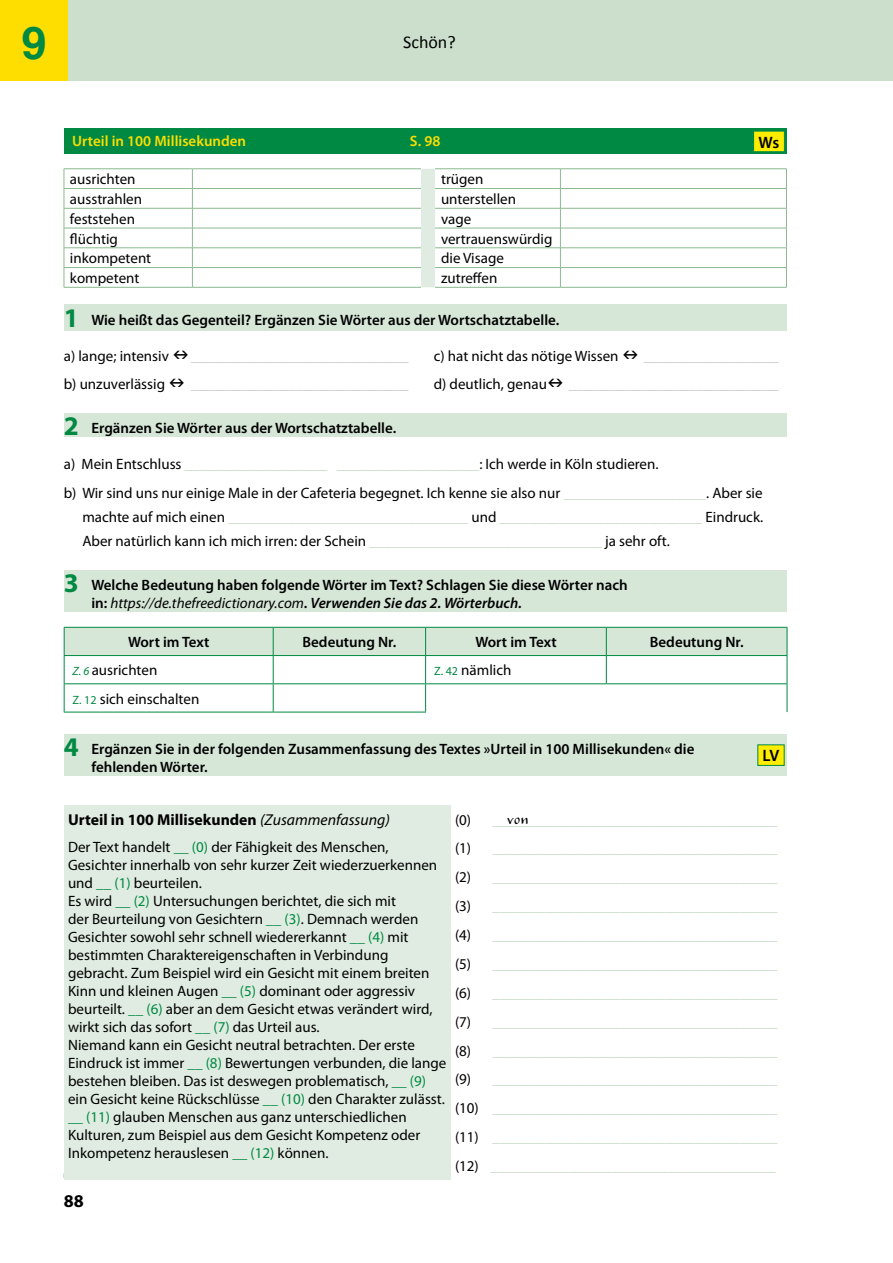
<style>
.page{position:relative;width:893px;height:1263px;background:#fff}
.page>*{position:absolute;margin:0;border:0;box-sizing:border-box;transform-origin:0 0}
.t1{font:700 45px "Helvetica";color:#008942}
.t2{font:18px "Calibri";color:#000}
.t3{font:italic 18px "Alexa Std";color:#000}
.t4{font:700 18px "Myriad Pro";color:#000}
.t5{font:600 16.5px "Myriad Pro";color:#000}
.t6{font:700 15.75px "Myriad Pro";color:#000}
.t7{font:15px/18px "Myriad Pro";color:#000}
.t8{font:15px/28.8px "Myriad Pro";color:#c2d9c2}
.t9{font:600 15px/18px "Myriad Pro";color:#000}
.t10{font:15px "Myriad Pro";color:#c6c6c6}
.t11{font:600 15px "Myriad Pro";color:#fede00}
.t12{font:14.25px "Myriad Pro";color:#c2d9c2}
.s1{font-weight:700;font-size:27px;color:#008942}
.s2{color:#000}
.s3{color:#c6c6c6}
.s4{color:#c2d9c2}
.s5{font-weight:400;font-style:italic}
.s6{font-style:italic}
.s7{font-style:italic;font-size:12px;color:#008942}
.s8{font-size:12px;color:#008942}
.s9{color:#008942}
.s10{font-size:15px;color:#000}
</style>
<div class="page">
<div style="left:0;top:0;width:893px;height:81px;background:#ccdfcc"></div>
<div style="left:0;top:0;width:68px;height:81px;background:#fede00"></div>
<div style="left:64px;top:129px;width:723px;height:25px;background:#008942"></div>
<div style="left:421px;top:169px;width:14px;height:118px;background:#e0ece1"></div>
<hr style="left:64px;top:168px;width:128px;height:1px;background:#8aba90">
<hr style="left:192px;top:168px;width:229px;height:1px;background:#8aba90">
<hr style="left:435px;top:168px;width:125px;height:1px;background:#8aba90">
<hr style="left:560px;top:168px;width:227px;height:1px;background:#8aba90">
<hr style="left:64px;top:188px;width:128px;height:1px;background:#8aba90">
<hr style="left:192px;top:188px;width:229px;height:1px;background:#8aba90">
<hr style="left:435px;top:188px;width:125px;height:1px;background:#8aba90">
<hr style="left:560px;top:188px;width:227px;height:1px;background:#8aba90">
<hr style="left:64px;top:208px;width:128px;height:1px;background:#8aba90">
<hr style="left:192px;top:208px;width:229px;height:1px;background:#8aba90">
<hr style="left:435px;top:208px;width:125px;height:1px;background:#8aba90">
<hr style="left:560px;top:208px;width:227px;height:1px;background:#8aba90">
<hr style="left:64px;top:228px;width:128px;height:1px;background:#8aba90">
<hr style="left:192px;top:228px;width:229px;height:1px;background:#8aba90">
<hr style="left:435px;top:228px;width:125px;height:1px;background:#8aba90">
<hr style="left:560px;top:228px;width:227px;height:1px;background:#8aba90">
<hr style="left:64px;top:248px;width:128px;height:1px;background:#8aba90">
<hr style="left:192px;top:248px;width:229px;height:1px;background:#8aba90">
<hr style="left:435px;top:248px;width:125px;height:1px;background:#8aba90">
<hr style="left:560px;top:248px;width:227px;height:1px;background:#8aba90">
<hr style="left:64px;top:267px;width:128px;height:1px;background:#8aba90">
<svg style="left:64px;top:169px;width:1px;height:118px"></svg>
<hr style="left:192px;top:267px;width:229px;height:1px;background:#8aba90">
<svg style="left:192px;top:169px;width:1px;height:118px"></svg>
<hr style="left:435px;top:267px;width:125px;height:1px;background:#8aba90">
<hr style="left:560px;top:267px;width:227px;height:1px;background:#8aba90">
<svg style="left:560px;top:169px;width:1px;height:118px"></svg>
<svg style="left:786px;top:169px;width:1px;height:118px"></svg>
<hr style="left:64px;top:287px;width:128px;height:1px;background:#8aba90">
<hr style="left:192px;top:287px;width:229px;height:1px;background:#8aba90">
<hr style="left:435px;top:287px;width:125px;height:1px;background:#8aba90">
<hr style="left:560px;top:287px;width:227px;height:1px;background:#8aba90">
<div style="left:64px;top:305px;width:723px;height:26px;background:#d6e6d7"></div>
<div style="left:64px;top:413px;width:723px;height:23px;background:#d6e6d7"></div>
<div style="left:64px;top:570px;width:723px;height:42px;background:#d6e6d7"></div>
<svg style="left:64px;top:627px;width:724px;height:85px"></svg>
<hr style="left:64px;top:712px;width:209px;height:1px;background:#008942">
<hr style="left:273px;top:712px;width:153px;height:1px;background:#008942">
<div style="left:64px;top:734px;width:723px;height:42px;background:#d6e6d7"></div>
<div style="left:64px;top:805px;width:387px;height:374px;background:#e0ece1"></div>
<div style="left:758px;top:745px;width:26px;height:20px;background:#ffed00"></div>
<div style="left:754px;top:131px;width:30px;height:21px;background:#ffed00"></div>
<div style="left:753px;top:131px;width:32px;height:21px;border:1px solid #008942"></div>
<h1 class="t1" style="left:22px;top:7px;width:27px">9</h1>
<p class="t2" style="left:403px;top:31px;width:54px">Schön?</p>
<p class="t11" style="left:72px;top:131px;width:175px">Urteil in 100 Millisekunden</p>
<p class="t11" style="left:410px;top:131px;width:32px">S. 98</p>
<p class="t7" style="left:70px;top:170px;width:67px">ausrichten</p>
<p class="t7" style="left:441px;top:170px;width:44px">trügen</p>
<p class="t7" style="left:70px;top:190px;width:74px">ausstrahlen</p>
<p class="t7" style="left:441px;top:190px;width:77px">unterstellen</p>
<p class="t7" style="left:70px;top:210px;width:67px">feststehen</p>
<p class="t7" style="left:441px;top:210px;width:32px">vage</p>
<p class="t7" style="left:70px;top:229px;width:49px">flüchtig</p>
<p class="t7" style="left:441px;top:229px;width:113px">vertrauenswürdig</p>
<p class="t7" style="left:70px;top:249px;width:83px">inkompetent</p>
<p class="t7" style="left:441px;top:249px;width:64px">die Visage</p>
<p class="t7" style="left:70px;top:269px;width:71px">kompetent</p>
<p class="t7" style="left:441px;top:269px;width:58px">zutreffen</p>
<p class="t9" style="left:64px;top:311px;width:497px"><span class="s1">1</span> Wie heißt das Gegenteil? Ergänzen Sie Wörter aus der Wortschatztabelle.</p>
<p class="t10" style="left:64px;top:347px;width:347px"><span class="s2">a) lange; intensiv</span> <span class="s2">■</span>_____________________________</p>
<p class="t7" style="left:434px;top:347px;width:347px">c) hat nicht das nötige Wissen ■ <span class="s3">__________________</span></p>
<p class="t10" style="left:64px;top:374px;width:347px"><span class="s2">b) unzuverlässig</span> <span class="s2">■</span> _____________________________</p>
<p class="t10" style="left:434px;top:374px;width:347px"><span class="s2">d) deutlich, genau■</span> ____________________________</p>
<p class="t9" style="left:64px;top:418px;width:334px"><span class="s1">2</span> Ergänzen Sie Wörter aus der Wortschatztabelle.</p>
<p class="t7" style="left:64px;top:450px;width:700px;line-height:28.2px">a) Mein Entschluss <span class="s4">___________________ ___________________</span>: Ich werde in Köln studieren.<br>b) Wir sind uns nur einige Male in der Cafeteria begegnet. Ich kenne sie also nur <span class="s4">___________________</span>. Aber sie</p>
<p class="t8" style="left:82px;top:504px;width:682px;line-height:24px"><span class="s2">machte auf mich einen</span> ________________________________ <span class="s2">und</span> ___________________________ <span class="s2">Eindruck.<br>Aber natürlich kann ich mich irren: der Schein</span> _______________________________ <span class="s2">ja sehr oft.</span></p>
<p class="t9" style="left:91px;top:576px;width:538px;text-indent:-28px"><span class="s1">3</span> Welche Bedeutung haben folgende Wörter im Text? Schlagen Sie diese Wörter nach in: <span class="s5">https://de.thefreedictionary.com</span>. <span class="s6">Verwenden Sie das 2. Wörterbuch.</span></p>
<p class="t9" style="left:128px;top:633px;width:83px">Wort im Text</p>
<p class="t9" style="left:303px;top:633px;width:95px">Bedeutung Nr.</p>
<p class="t9" style="left:475px;top:633px;width:83px">Wort im Text</p>
<p class="t9" style="left:650px;top:633px;width:95px">Bedeutung Nr.</p>
<p class="t7" style="left:73px;top:661px;width:86px"><span class="s7">Z. 6</span> ausrichten</p>
<p class="t7" style="left:434px;top:661px;width:79px"><span class="s8">Z. 42</span> nämlich</p>
<p class="t7" style="left:73px;top:689px;width:128px"><span class="s8">Z. 12</span> sich einschalten</p>
<p class="t9" style="left:91px;top:740px;width:604px;text-indent:-28px"><span class="s1">4</span> Ergänzen Sie in der folgenden Zusammenfassung des Textes »Urteil in 100 Millisekunden« die fehlenden Wörter.</p>
<p class="t5" style="left:759px;top:132px;width:22px">Ws</p>
<p class="t5" style="left:762px;top:745px;width:19px">LV</p>
<p class="t6" style="left:68px;top:809px;width:323px">Urteil in 100 Millisekunden <span class="s5">(Zusammenfassung)</span></p>
<p class="t7" style="left:68px;top:837px;width:380px">Der Text handelt <span class="s9">__ (0)</span> der Fähigkeit des Menschen, Gesichter innerhalb von sehr kurzer Zeit wiederzuerkennen und <span class="s9">__ (1)</span> beurteilen.<br>Es wird <span class="s9">__ (2)</span> Untersuchungen berichtet, die sich mit<br>der Beurteilung von Gesichtern <span class="s9">__ (3)</span>. Demnach werden Gesichter sowohl sehr schnell wiedererkannt <span class="s9">__ (4)</span> mit bestimmten Charaktereigenschaften in Verbindung gebracht. Zum Beispiel wird ein Gesicht mit einem breiten Kinn und kleinen Augen <span class="s9">__ (5)</span> dominant oder aggressiv beurteilt. <span class="s9">__ (6)</span> aber an dem Gesicht etwas verändert wird, wirkt sich das sofort <span class="s9">__ (7)</span> das Urteil aus.<br>Niemand kann ein Gesicht neutral betrachten. Der erste Eindruck ist immer <span class="s9">__ (8)</span> Bewertungen verbunden, die lange bestehen bleiben. Das ist deswegen problematisch, <span class="s9">__ (9) </span>ein Gesicht keine Rückschlüsse <span class="s9">__ (10)</span> den Charakter zulässt. <span class="s9">__ (11)</span> glauben Menschen aus ganz unterschiedlichen Kulturen, zum Beispiel aus dem Gesicht Kompetenz oder Inkompetenz herauslesen <span class="s9">__ (12)</span> können.</p>
<p class="t4" style="left:64px;top:1189px;width:21px">88</p>
<p class="t8" style="left:455px;top:805px;width:324px;text-align:justify"><span class="s2">(0)</span> ______________________________________ <span class="s2">(1)</span> ______________________________________ <span class="s2">(2)</span> ______________________________________ <span class="s2">(3)</span> ______________________________________ <span class="s2">(4)</span> ______________________________________ <span class="s2">(5)</span> ______________________________________ <span class="s2">(6)</span> ______________________________________ <span class="s2">(7)</span> ______________________________________ <span class="s2">(8)</span> ______________________________________ <span class="s2">(9)</span> ______________________________________ <span class="s2">(10)</span> ______________________________________ <span class="s2">(11)</span> ______________________________________</p>
<p class="t12" style="left:455px;top:1157px;width:322px"><span class="s10">(12)</span> ________________________________________</p>
<p class="t3" style="left:508px;top:810px;width:30px">von</p>
</div>
